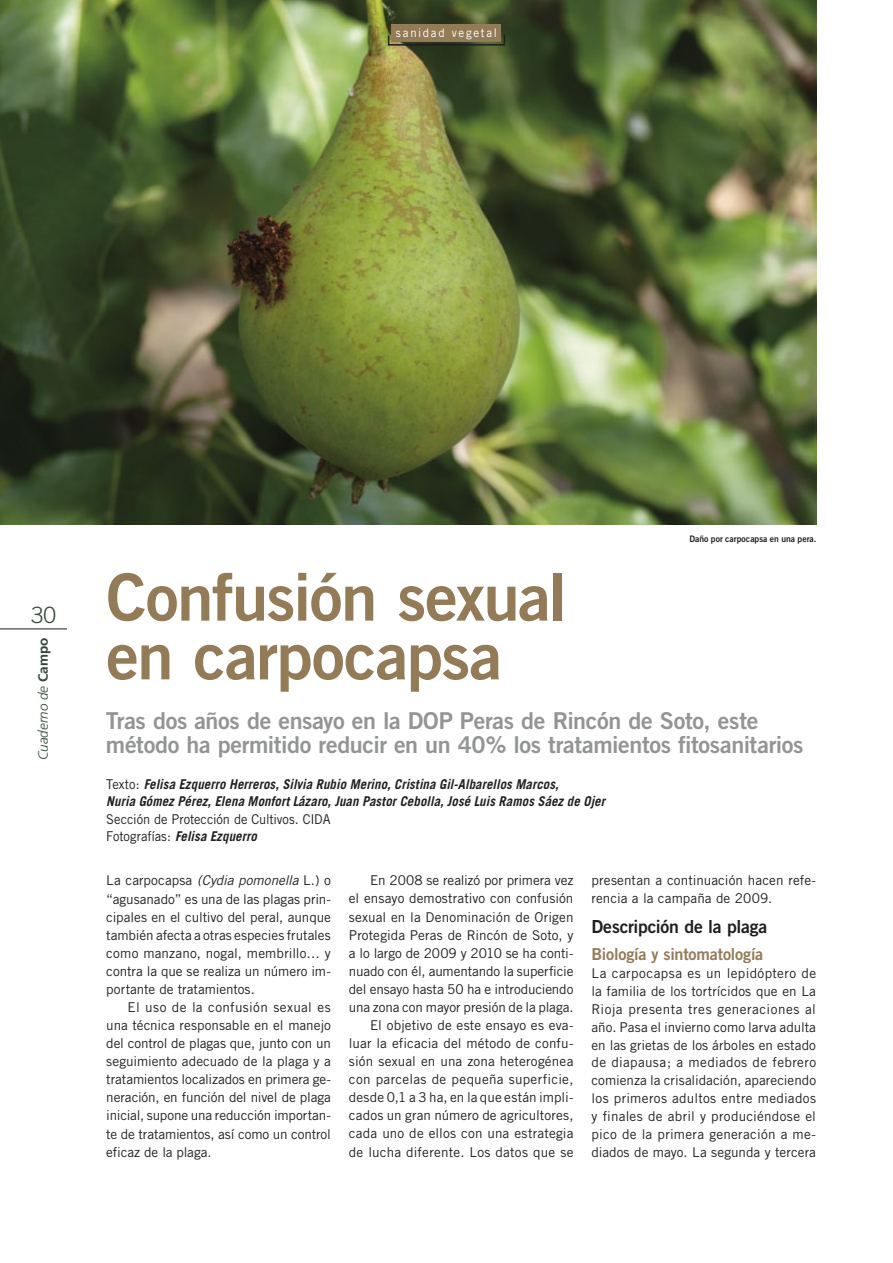
<style>
.page{position:relative;width:893px;height:1263px;background:#fff}
.page>*{position:absolute;margin:0;border:0;box-sizing:border-box;transform-origin:0 0}
.t1{font:65.25px/58.7px "Trade Gothic Bold Two";letter-spacing:-.025em;color:#947b58}
.t2{font:23.25px/24px "Trade Gothic Bold Two";letter-spacing:-.015em;color:#939495}
.t3{font:300 22.5px "Trade Gothic";color:#304737}
.t4{font:18px "Trade Gothic Bold Two";letter-spacing:-.015em;color:#1f1e21}
.t5{font:16.5px "Trade Gothic Bold Two";letter-spacing:-.01em;color:#947b58}
.t6{font:13.5px/18.1px "Trade Gothic";letter-spacing:.005em;color:#1f1e21;text-align:justify}
.t7{font:italic 700 13.5px/17.2px "Trade Gothic";letter-spacing:.005em;color:#1f1e21;scale:.95 1}
.t8{font:13.5px/17.2px "Trade Gothic";letter-spacing:.005em;color:#1f1e21;scale:.95 1}
.t9{font:italic 300 13.5px "Frutiger";color:#304737}
.t10{font:12px "Trade Gothic";letter-spacing:.15em;color:#fff;scale:.95 1}
.t11{font:9px "Trade Gothic Bold Two";letter-spacing:.005em;color:#1f1e21;scale:.95 1}
.s1{font-weight:700;font-style:normal}
.s2{font-weight:400;font-style:normal}
.s3{font-weight:700;font-style:italic}
.s4{font-style:italic}
</style>
<div class="page">
<img style="left:0;top:0;width:816px;height:524px">
<div style="left:392px;top:24px;width:109px;height:18px;background:#947b58"></div>
<svg style="left:387px;top:33px;width:119px;height:13px"></svg>
<hr style="left:0;top:628px;width:67px;height:1px;background:#1f1e21">
<p class="t10" style="left:396px;top:26px;width:108px">sanidad vegetal</p>
<h3 class="t3" style="left:31px;top:601px;width:27px">30</h3>
<p class="t9" style="left:35px;top:760px;width:124px;rotate:-90deg">Cuaderno de <span class="s1">Campo</span></p>
<h1 class="t1" style="left:106px;top:567px;width:462px">Confusión sexual en carpocapsa</h1>
<p class="t11" style="left:689px;top:533px;width:135px">Daño por carpocapsa en una pera.</p>
<h2 class="t2" style="left:106px;top:708px;width:699px">Tras dos años de ensayo en la DOP Peras de Rincón de Soto, este método ha permitido reducir en un 40% los tratamientos fitosanitarios</h2>
<p class="t7" style="left:106px;top:775px;width:527px"><span class="s2">Texto:</span> Felisa Ezquerro Herreros, Silvia Rubio Merino, Cristina Gil-Albarellos Marcos,<br>Nuria Gómez Pérez, Elena Monfort Lázaro, Juan Pastor Cebolla, José Luis Ramos Sáez de Ojer</p>
<p class="t8" style="left:106px;top:810px;width:238px">Sección de Protección de Cultivos. CIDA<br>Fotografías: <span class="s3">Felisa Ezquerro</span></p>
<p class="t6" style="left:106px;top:871px;width:226px">La carpocapsa <span class="s4">(Cydia pomonella</span> L.) o “agusanado” es una de las plagas prin&shy;cipales en el cultivo del peral, aunque también afecta a otras especies frutales como manzano, nogal, membrillo… y contra la que se realiza un número im&shy;portante de tratamientos.</p>
<p class="t6" style="left:106px;top:998px;width:226px;text-indent:21px">El uso de la confusión sexual es una técnica responsable en el manejo del control de plagas que, junto con un seguimiento adecuado de la plaga y a tratamientos localizados en primera ge&shy;neración, en función del nivel de plaga inicial, supone una reducción importan&shy;te de tratamientos, así como un control eficaz de la plaga.</p>
<p class="t6" style="left:349px;top:871px;width:226px;text-align:right">En 2008 se realizó por primera vez<br>el ensayo demostrativo con confusión sexual en la Denominación de Origen Protegida Peras de Rincón de Soto, y a lo largo de 2009 y 2010 se ha conti&shy;nuado con él, aumentando la superficie del ensayo hasta 50 ha e introduciendo una zona con mayor presión de la plaga.<br>El objetivo de este ensayo es eva&shy;luar la eficacia del método de confu&shy;sión sexual en una zona heterogénea con parcelas de pequeña superficie, desde 0,1 a 3 ha, en la que están impli&shy;cados un gran número de agricultores, cada uno de ellos con una estrategia de lucha diferente. Los datos que se</p>
<p class="t6" style="left:591px;top:871px;width:226px">presentan a continuación hacen refe&shy;rencia a la campaña de 2009.</p>
<h3 class="t4" style="left:591px;top:915px;width:177px">Descripción de la plaga</h3>
<p class="t5" style="left:591px;top:944px;width:173px">Biología y sintomatología</p>
<p class="t6" style="left:591px;top:964px;width:226px">La carpocapsa es un lepidóptero de la familia de los tortrícidos que en La Rioja presenta tres generaciones al año. Pasa el invierno como larva adulta en las grietas de los árboles en estado de diapausa; a mediados de febrero comienza la crisalidación, apareciendo los primeros adultos entre mediados y finales de abril y produciéndose el pico de la primera generación a me&shy;diados de mayo. La segunda y tercera</p>
</div>
